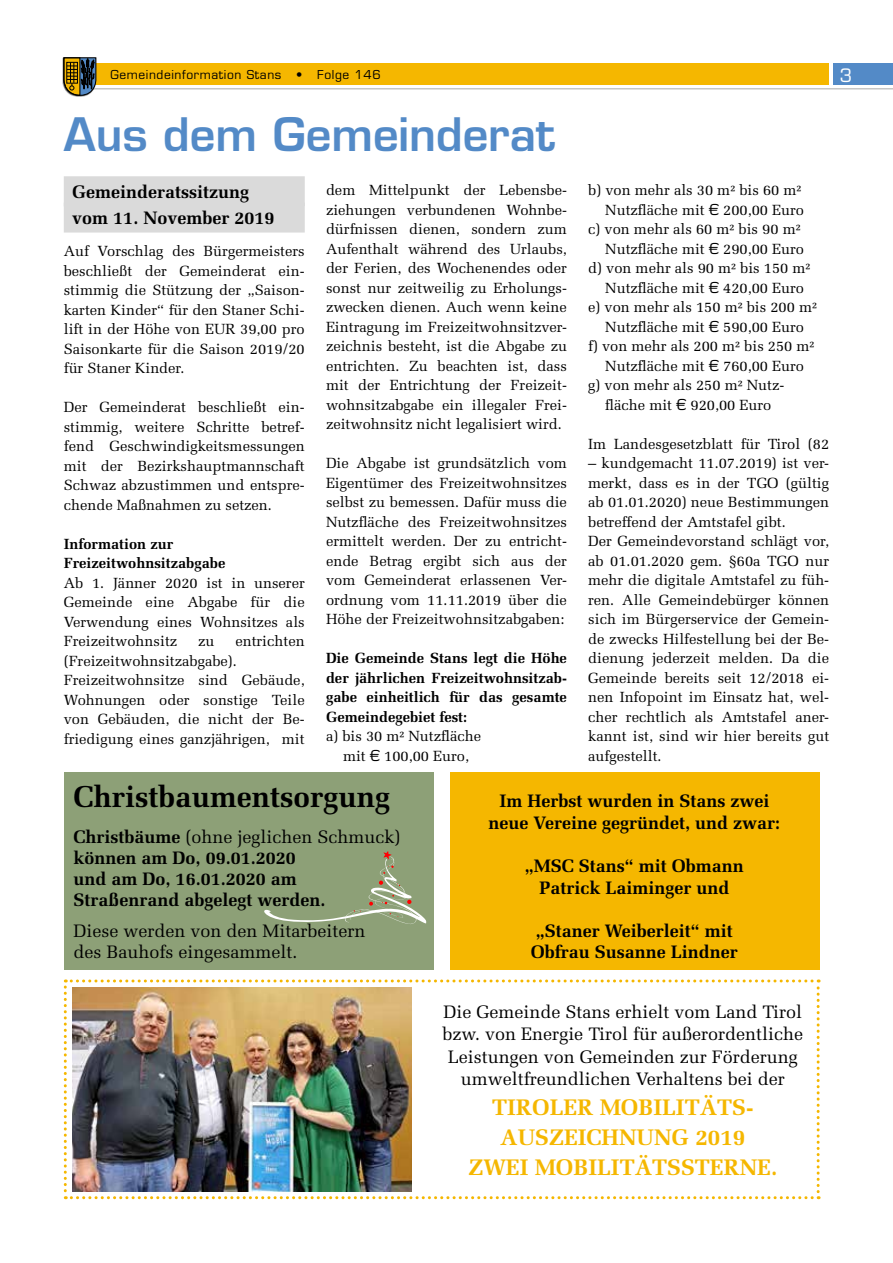
<style>
.page{position:relative;width:893px;height:1263px;background:#fff}
.page>*{position:absolute;margin:0;border:0;box-sizing:border-box;transform-origin:0 0}
.t1{font:600 45px "Eurostile LT Std";color:#538ac7}
.t2{font:700 30px "Melior";color:#000}
.t3{font:700 22.5px/30px "Melior";color:#f5b700;text-align:center}
.t4{font:700 18px/21px "Melior";color:#000}
.t5{font:18px/22.5px "Melior";color:#000}
.t6{font:18px "Eurostile LT Std";color:#fff}
.t7{font:14.7px/19.5px "Melior";color:#000;text-align:justify}
.t8{font:700 14.7px/19.5px "Melior";color:#000}
.t9{font:12px "Eurostile LT Std";letter-spacing:.05em;color:#000}
.s1{font-family:"Eurostile LT Std"}
.s2{font-weight:400}
</style>
<div class="page">
<hr style="left:78px;top:88px;width:815px;height:2px;background:#c6c6c6">
<div style="left:85px;top:64px;width:744px;height:21px;background:#f5b700"></div>
<div style="left:833px;top:64px;width:60px;height:21px;background:#538ac7"></div>
<div style="left:63px;top:57px;width:34px;height:40px;background:#000;opacity:.75"></div>
<svg style="left:64px;top:58px;width:32px;height:37px"></svg>
<div style="left:64px;top:176px;width:241px;height:30px;background:#dadada"></div>
<div style="left:64px;top:203px;width:241px;height:30px;background:#dadada"></div>
<img style="left:64px;top:979px;width:756px;height:220px">
<div style="left:64px;top:772px;width:370px;height:197px;background:#8da077"></div>
<div style="left:450px;top:772px;width:370px;height:197px;background:#f5b700"></div>
<svg style="left:264px;top:851px;width:162px;height:73px"></svg>
<p class="t9" style="left:110px;top:67px;width:272px">Gemeindeinformation Stans • Folge 146</p>
<p class="t6" style="left:840px;top:65px;width:14px">3</p>
<h1 class="t1" style="left:64px;top:106px;width:493px">Aus dem Gemeinderat</h1>
<p class="t4" style="left:72px;top:178px;width:204px;line-height:26.2px">Gemeinderatssitzung vom 11. November 2019</p>
<p class="t7" style="left:64px;top:241px;width:242px">Auf Vorschlag des Bürgermeisters beschließt der Gemeinderat ein&shy;stimmig die Stützung der „Saison&shy;karten Kinder“ für den Staner Schi&shy;lift in der Höhe von EUR 39,00 pro Saisonkarte für die Saison 2019/20 für Staner Kinder.</p>
<p class="t7" style="left:64px;top:397px;width:242px">Der Gemeinderat beschließt ein&shy;stimmig, weitere Schritte betref&shy;fend Geschwindigkeitsmessungen mit der Bezirkshauptmannschaft Schwaz abzustimmen und entspre&shy;chende Maßnahmen zu setzen.</p>
<p class="t8" style="left:64px;top:534px;width:163px">Information zur<br>Freizeitwohnsitzabgabe</p>
<p class="t7" style="left:64px;top:573px;width:242px">Ab 1. Jänner 2020 ist in unserer Gemeinde eine Abgabe für die Verwendung eines Wohnsitzes als Freizeitwohnsitz</p>
<p class="t7" style="left:64px;top:631px;width:242px;text-align:left;text-indent:172px">entrichten (Freizeitwohnsitzabgabe).<br>Freizeitwohnsitze sind Gebäude,<br>Wohnungen oder sonstige Teile von Gebäuden, die nicht der Be&shy;friedigung eines ganzjährigen, mit</p>
<p class="t7" style="left:198px;top:631px;width:18px">zu</p>
<p class="t7" style="left:326px;top:180px;width:242px">dem Mittelpunkt der Lebensbe&shy;ziehungen verbundenen Wohnbe&shy;dürfnissen dienen, sondern zum Aufenthalt während des Urlaubs, der Ferien, des Wochenendes oder sonst nur zeitweilig zu Erholungs&shy;zwecken dienen. Auch wenn keine Eintragung im Freizeitwohnsitzver&shy;zeichnis besteht, ist die Abgabe zu entrichten. Zu beachten ist, dass mit der Entrichtung der Freizeit&shy;wohnsitzabgabe ein illegaler Frei&shy;zeitwohnsitz nicht legalisiert wird.</p>
<p class="t7" style="left:326px;top:453px;width:242px">Die Abgabe ist grundsätzlich vom Eigentümer des Freizeitwohnsitzes selbst zu bemessen. Dafür muss die Nutzfläche des Freizeitwohnsitzes ermittelt werden. Der zu entricht&shy;ende Betrag ergibt sich aus der vom Gemeinderat erlassenen Ver&shy;ordnung vom 11.11.2019 über die Höhe der Freizeitwohnsitzabgaben:</p>
<p class="t8" style="left:326px;top:648px;width:242px;text-align:justify">Die Gemeinde Stans legt die Höhe der jährlichen Freizeitwohnsitzab&shy;gabe einheitlich für das gesamte Gemeindegebiet fest:</p>
<p class="t7" style="left:326px;top:726px;width:157px;text-align:center">a) bis 30 m² Nutzfläche mit <span class="s1">€</span> 100,00 Euro,</p>
<p class="t7" style="left:588px;top:180px;width:215px">b) von mehr als 30 m² bis 60 m²</p>
<p class="t7" style="left:605px;top:200px;width:200px">Nutzfläche mit <span class="s1">€</span> 200,00 Euro</p>
<p class="t7" style="left:588px;top:219px;width:214px">c) von mehr als 60 m² bis 90 m²</p>
<p class="t7" style="left:605px;top:239px;width:200px">Nutzfläche mit <span class="s1">€</span> 290,00 Euro</p>
<p class="t7" style="left:588px;top:258px;width:224px">d) von mehr als 90 m² bis 150 m²</p>
<p class="t7" style="left:605px;top:278px;width:200px">Nutzfläche mit <span class="s1">€</span> 420,00 Euro</p>
<p class="t7" style="left:588px;top:297px;width:230px">e) von mehr als 150 m² bis 200 m²</p>
<p class="t7" style="left:605px;top:317px;width:200px">Nutzfläche mit <span class="s1">€</span> 590,00 Euro</p>
<p class="t7" style="left:588px;top:336px;width:228px">f) von mehr als 200 m² bis 250 m²</p>
<p class="t7" style="left:605px;top:356px;width:200px">Nutzfläche mit <span class="s1">€</span> 760,00 Euro</p>
<p class="t7" style="left:588px;top:375px;width:198px">g) von mehr als 250 m² Nutz-</p>
<p class="t7" style="left:605px;top:395px;width:168px">fläche mit <span class="s1">€</span> 920,00 Euro</p>
<p class="t7" style="left:588px;top:434px;width:242px">Im Landesgesetzblatt für Tirol (82</p>
<p class="t7" style="left:588px;top:453px;width:242px;text-align:left">– kundgemacht 11.07.2019) ist ver&shy;merkt, dass es in der TGO (gültig ab 01.01.2020) neue Bestimmungen betreffend der Amtstafel gibt.<br>Der Gemeindevorstand schlägt vor, ab 01.01.2020 gem. §60a TGO nur mehr die digitale Amtstafel zu füh&shy;ren. Alle Gemeindebürger können sich im Bürgerservice der Gemein&shy;de zwecks Hilfestellung bei der Be&shy;dienung jederzeit melden. Da die<br>Gemeinde bereits seit 12/2018 ei&shy;nen Infopoint im Einsatz hat, wel&shy;cher rechtlich als Amtstafel aner&shy;kannt ist, sind wir hier bereits gut aufgestellt.</p>
<h2 class="t2" style="left:74px;top:778px;width:318px">Christbaumentsorgung</h2>
<p class="t4" style="left:74px;top:826px;width:328px">Christbäume <span class="s2">(ohne jeglichen Schmuck) </span>können am Do, 09.01.2020<br>und am Do, 16.01.2020 am<br>Straßenrand abgelegt werden.</p>
<p class="t5" style="left:74px;top:920px;width:293px;line-height:21px">Diese werden von den Mitarbeitern des Bauhofs eingesammelt.</p>
<p class="t4" style="left:489px;top:790px;width:293px;line-height:21.6px;text-align:center">Im Herbst wurden in Stans zwei neue Vereine gegründet, und zwar:</p>
<p class="t4" style="left:525px;top:855px;width:221px;line-height:21.6px;text-align:center">„MSC Stans“ mit Obmann<br>Patrick Laiminger und</p>
<p class="t4" style="left:531px;top:919px;width:208px;line-height:21.6px">„Staner Weiberleit“ mit<br>Obfrau Susanne Lindner</p>
<p class="t5" style="left:443px;top:1000px;width:362px;text-align:center">Die Gemeinde Stans erhielt vom Land Tirol bzw. von Energie Tirol für außerordentliche Leistungen von Gemeinden zur Förderung umweltfreundlichen Verhaltens bei der</p>
<h3 class="t3" style="left:468px;top:1092px;width:310px">TIROLER MOBILITÄTS-<br>AUSZEICHNUNG 2019<br>ZWEI MOBILITÄTSSTERNE.</h3>
</div>
